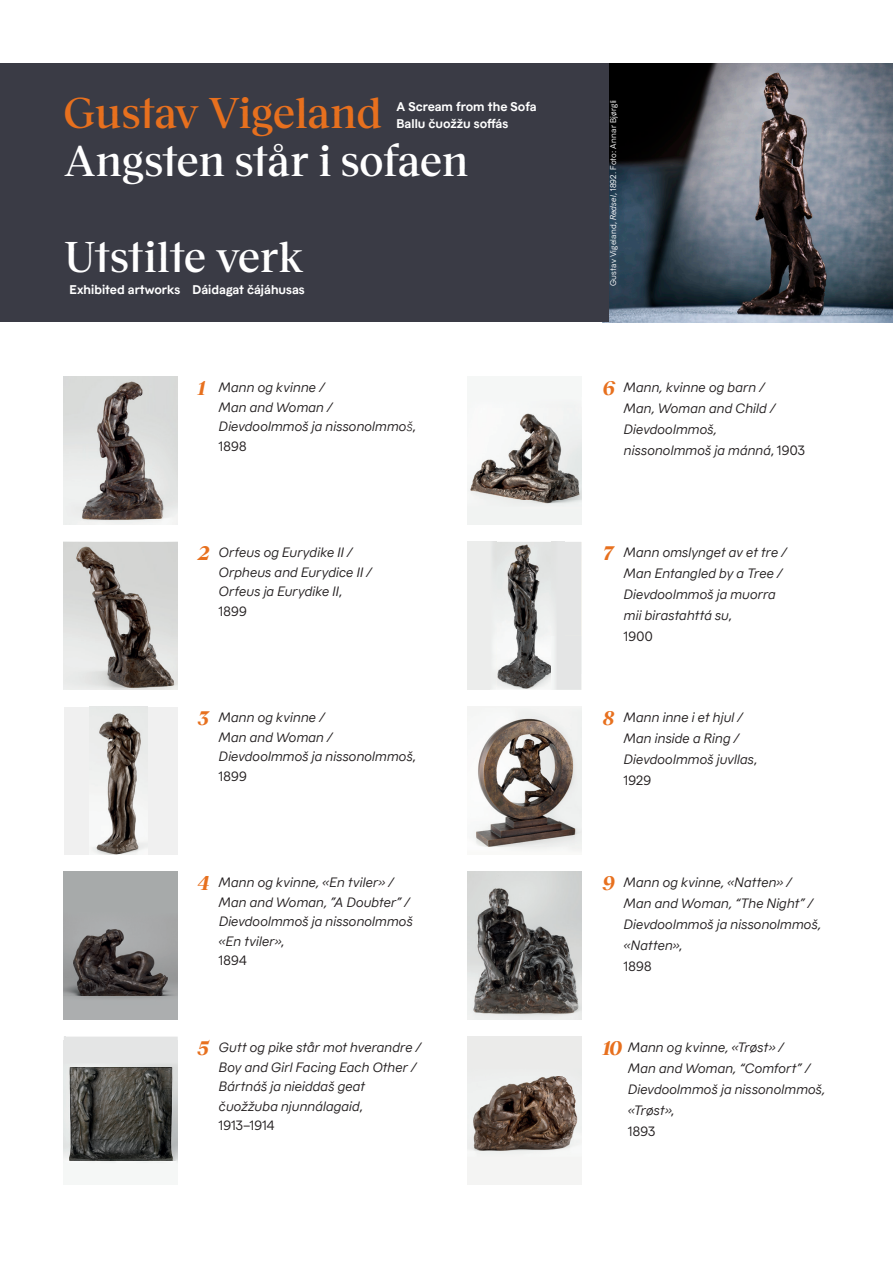
<style>
.page{position:relative;width:893px;height:1263px;background:#fff}
.page>*{position:absolute;margin:0;border:0;box-sizing:border-box;transform-origin:0 0}
.t1{font:42.9px "Museet Serif";letter-spacing:-.015em;color:#fff}
.t2{font:42.9px "Museet Serif";letter-spacing:-.005em;color:#e7701e}
.Overskrift_x{font:italic 13.5px/21px "Museet Sans";letter-spacing:.01em;color:#231f20}
.Overskrift_x-2{font:700 12.9px "Museet Sans";color:#fff}
.Overskrift_x-3{font:8.4px "Museet Sans";letter-spacing:.025em;color:#fff}
.s1{font-family:"Museet Serif";font-weight:800;font-size:19.5px;color:#e7701e}
.s2{font-weight:300}
.s3{font-style:normal}
.s4{font-style:italic}
</style>
<div class="page">
<img style="left:608px;top:64px;width:285px;height:258px">
<div style="left:0;top:64px;width:608px;height:258px;background:#3a3b45"></div>
<img style="left:64px;top:377px;width:114px;height:148px">
<img style="left:64px;top:542px;width:114px;height:148px">
<div style="left:64px;top:707px;width:114px;height:148px;background:#f0f0f0"></div>
<img style="left:96px;top:707px;width:51px;height:148px">
<img style="left:64px;top:872px;width:114px;height:147px">
<img style="left:64px;top:1066px;width:114px;height:98px">
<svg style="left:170px;top:1058px;width:8px;height:8px"></svg>
<img style="left:468px;top:399px;width:114px;height:126px">
<svg style="left:581px;top:508px;width:1px;height:17px"></svg>
<img style="left:581px;top:555px;width:1px;height:119px">
<img style="left:468px;top:542px;width:83px;height:148px">
<svg style="left:581px;top:542px;width:1px;height:13px"></svg>
<svg style="left:581px;top:674px;width:1px;height:16px"></svg>
<img style="left:468px;top:707px;width:114px;height:145px">
<img style="left:468px;top:872px;width:114px;height:147px">
<img style="left:468px;top:1075px;width:114px;height:77px">
<svg style="left:468px;top:1067px;width:9px;height:8px"></svg>
<svg style="left:468px;top:1152px;width:9px;height:9px"></svg>
<p class="t2" style="left:64px;top:82px;width:320px">Gustav Vigeland</p>
<p class="t1" style="left:64px;top:130px;width:406px">Angsten står i sofaen</p>
<p class="Overskrift_x-2" style="left:396px;top:97px;width:142px">A Scream from the Sofa</p>
<p class="Overskrift_x-2" style="left:396px;top:114px;width:113px">Ballu čuožžu soffás</p>
<p class="t1" style="left:64px;top:226px;width:242px">Utstilte verk</p>
<p class="Overskrift_x-2" style="left:70px;top:280px;width:237px">Exhibited artworks Dáidagat čájáhusas</p>
<p class="Overskrift_x" style="left:219px;top:377px;width:198px;line-height:19.5px;text-indent:-21px"><span class="s1">1</span> Mann og kvinne /<br>Man and Woman /<br>Dievdoolmmoš ja nissonolmmo<span class="s2">š</span><span class="s3">,<br>1898</span></p>
<p class="Overskrift_x" style="left:219px;top:542px;width:155px;line-height:19.5px;text-indent:-21px"><span class="s1">2</span> Orfeus og Eurydike II /<br>Orpheus and Eurydice II /<br>Orfeus ja Eurydike II<span class="s3">,<br>1899</span></p>
<p class="Overskrift_x" style="left:219px;top:706px;width:198px;line-height:19.5px;text-indent:-21px"><span class="s1">3</span> Mann og kvinne /<br>Man and Woman /<br>Dievdoolmmoš ja nissonolmmoš<span class="s3">,<br>1899</span></p>
<p class="Overskrift_x" style="left:219px;top:871px;width:193px;line-height:19.5px;text-indent:-21px"><span class="s1">4</span> Mann og kvinne, «En tviler» /<br>Man and Woman, ”A Doubter” /</p>
<p class="Overskrift_x" style="left:219px;top:910px;width:195px;line-height:19.5px">Dievdoolmmoš ja nissonolmmoš «En tviler»<span class="s3">,<br>1894</span></p>
<p class="Overskrift_x" style="left:219px;top:1036px;width:204px;line-height:19.5px;text-indent:-21px"><span class="s1">5</span> Gutt og pike står mot hverandre /<br>Boy and Girl Facing Each Other /<br>Bártnáš ja nieiddaš geat čuožžuba njunnálagaid<span class="s3">,<br>1913–1914</span></p>
<p class="Overskrift_x-3" style="left:607px;top:286px;width:188px;rotate:-90deg">Gustav Vigeland, <span class="s4">Redsel</span>, 1892. Foto: Annar Bjørgli</p>
<p class="Overskrift_x" style="left:624px;top:376px;width:183px;text-indent:-21px"><span class="s1">6</span> Mann, kvinne og barn /<br>Man, Woman and Child /<br>Dievdoolmmoš, nissonolmmoš ja mánná<span class="s3">, 1903</span></p>
<p class="Overskrift_x" style="left:624px;top:541px;width:165px;text-indent:-21px"><span class="s1">7</span> Mann omslynget av et tre /<br>Man Entangled by a Tree /<br>Dievdoolmmoš ja muorra mii birastahttá su<span class="s3">,<br>1900</span></p>
<p class="Overskrift_x" style="left:624px;top:706px;width:135px;text-indent:-21px"><span class="s1">8</span> Mann inne i et hjul /<br>Man inside a Ring /<br>Dievdoolmmoš juvllas<span class="s3">,<br>1929</span></p>
<p class="Overskrift_x" style="left:624px;top:871px;width:199px;text-indent:-21px"><span class="s1">9</span> Mann og kvinne, «Natten» /<br>Man and Woman, “The Night” /<br>Dievdoolmmoš ja nissonolmmoš, «Natten»<span class="s3">,<br>1898</span></p>
<p class="Overskrift_x" style="left:628px;top:1036px;width:199px;text-indent:-26px"><span class="s1">10</span> Mann og kvinne, «Trøst» /<br>Man and Woman, “Comfort” /<br>Dievdoolmmoš ja nissonolmmoš, «Trøst»<span class="s3">,<br>1893</span></p>
</div>
